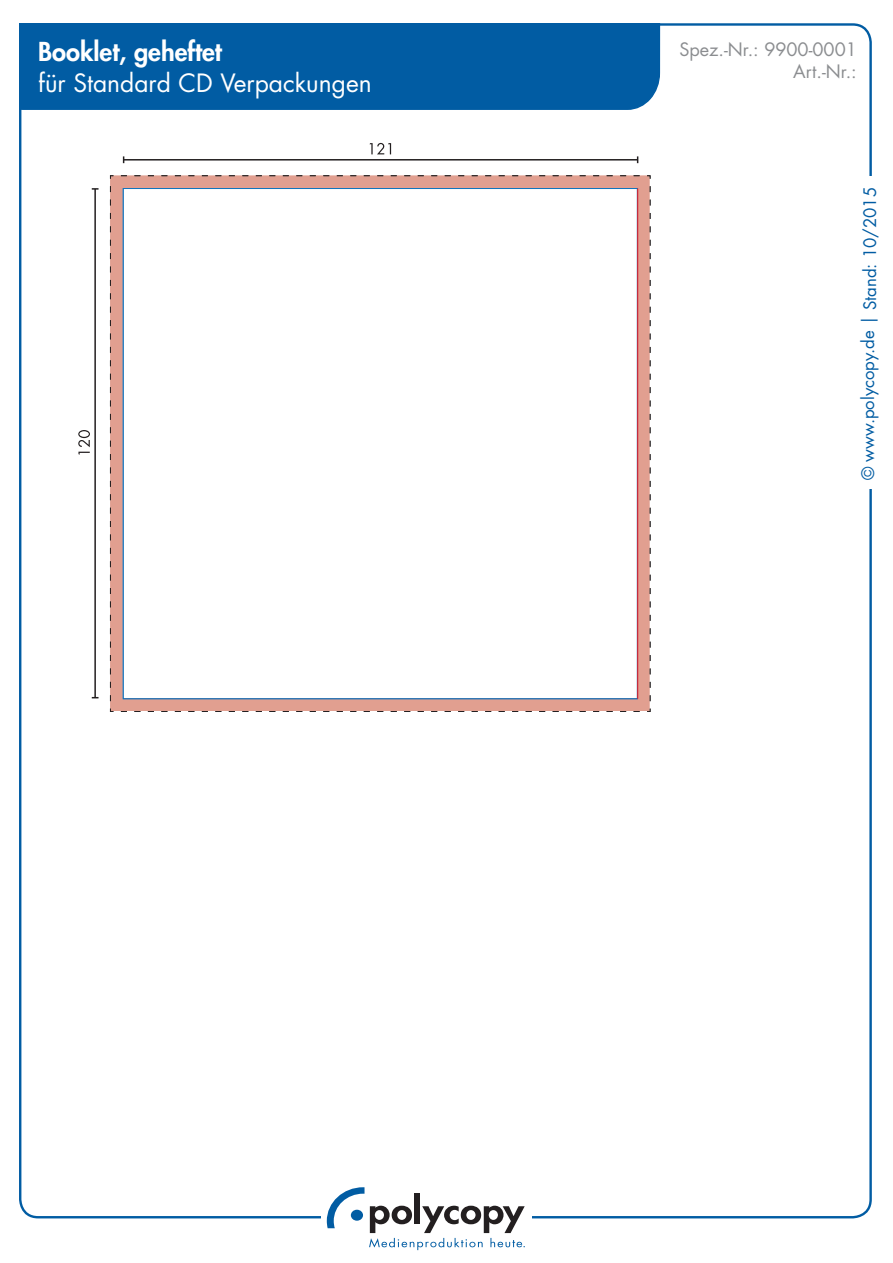
<style>
.page{position:relative;width:893px;height:1263px;background:#fff}
.page>*{position:absolute;margin:0;border:0;box-sizing:border-box;transform-origin:0 0}
.t1{font:800 25.35px "Futura LT";color:#fff}
.t2{font:24.6px "Futura LT";color:#fff}
.t3{font:18px/21.6px "Futura LT";color:#8b8d90;text-align:right}
.t4{font:16.8px "Futura LT";color:#015ca3}
</style>
<div class="page">
<svg style="left:650px;top:186px;width:1px;height:516px"></svg>
<svg style="left:110px;top:175px;width:540px;height:537px"></svg>
<svg style="left:369px;top:143px;width:22px;height:11px"></svg>
<svg style="left:78px;top:430px;width:12px;height:25px"></svg>
<hr style="left:124px;top:159px;width:514px;height:2px;background:#231f20">
<hr style="left:94px;top:189px;width:2px;height:509px;background:#231f20">
<svg style="left:92px;top:188px;width:7px;height:2px"></svg>
<div style="left:19px;top:24px;width:642px;height:87px;background:#015ca3"></div>
<svg style="left:327px;top:1187px;width:198px;height:63px"></svg>
<h1 class="t1" style="left:38px;top:34px;width:185px">Booklet, geheftet</h1>
<h2 class="t2" style="left:38px;top:67px;width:335px">für Standard CD Verpackungen</h2>
<p class="t3" style="left:679px;top:39px;width:179px">Spez.-Nr.: 9900-0001<br>Art.-Nr.:</p>
<p class="t4" style="left:857px;top:480px;width:295px;rotate:-90deg">© www.polycopy.de | Stand: 10/2015</p>
</div>
